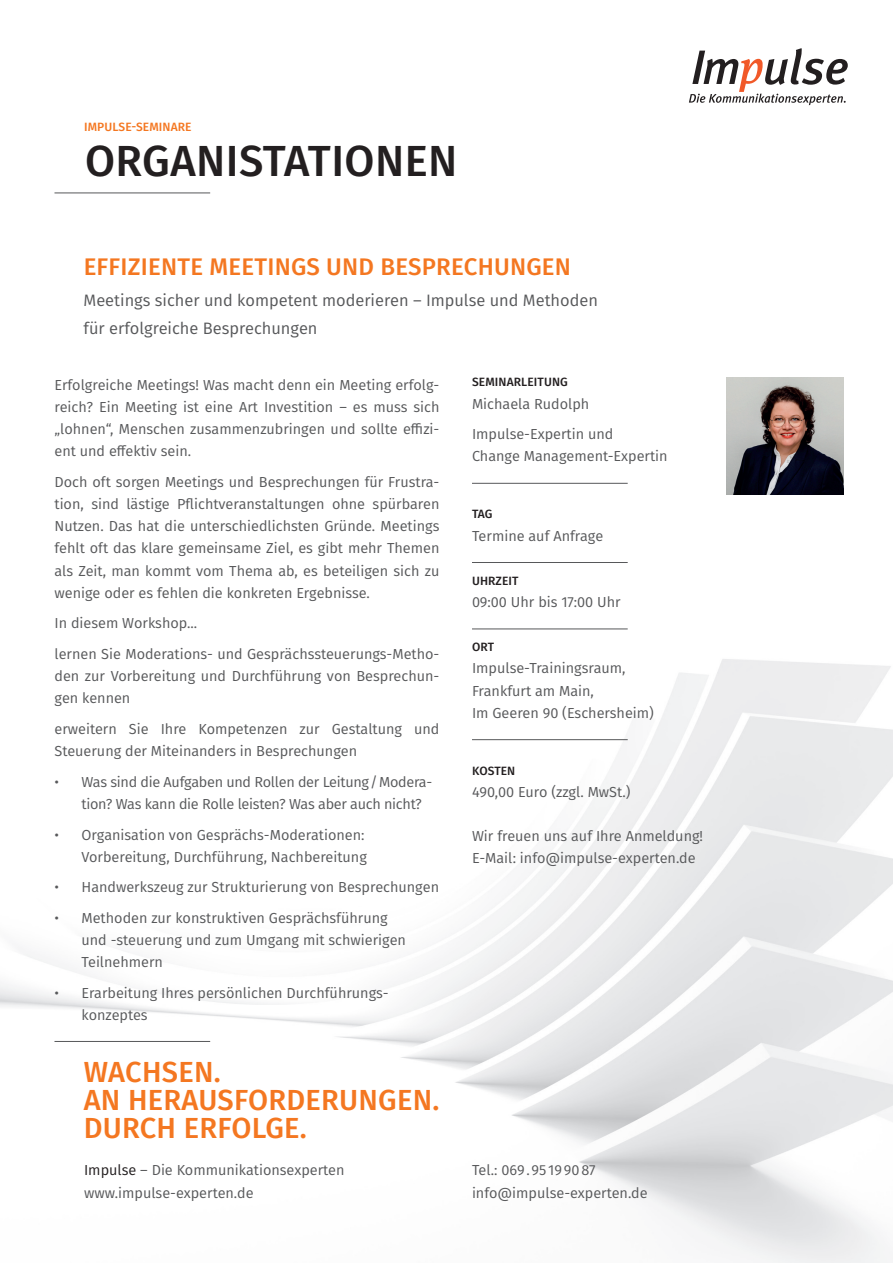
<style>
.page{position:relative;width:893px;height:1263px;background:#fff}
.page>*{position:absolute;margin:0;border:0;box-sizing:border-box;transform-origin:0 0}
.t1{font:500 43.5px "Fira Sans";letter-spacing:.01em;color:#231f20}
.t2{font:500 29.1px/27.8px "Fira Sans";letter-spacing:.01em;color:#f47721}
.t3{font:500 24px "Fira Sans";letter-spacing:.01em;color:#f47721}
.t4{font:16.5px/27.8px "Fira Sans";color:#57585a}
.t5{font:14.55px/22.2px "Fira Sans";color:#57585a}
.t6{font:14.55px/22.2px "Fira Sans";letter-spacing:-.02em;color:#57585a}
.t7{font:500 12px "Fira Sans";letter-spacing:.01em;color:#231f20}
.t8{font:500 12px "Fira Sans";letter-spacing:.01em;color:#f47721}
.s1{color:#231f20}
</style>
<div class="page">
<svg style="left:689px;top:48px;width:159px;height:57px"></svg>
<hr style="left:54px;top:1041px;width:156px;height:1px;background:#57585a">
<hr style="left:54px;top:193px;width:156px;height:1px;background:#57585a">
<hr style="left:472px;top:483px;width:156px;height:1px;background:#57585a">
<hr style="left:472px;top:562px;width:156px;height:1px;background:#57585a">
<hr style="left:472px;top:629px;width:156px;height:1px;background:#57585a">
<hr style="left:472px;top:739px;width:156px;height:1px;background:#57585a">
<img style="left:726px;top:377px;width:118px;height:117px">
<p class="t8" style="left:84px;top:117px;width:109px">IMPULSE-SEMINARE</p>
<h1 class="t1" style="left:85px;top:126px;width:374px">ORGANISTATIONEN</h1>
<h3 class="t3" style="left:84px;top:248px;width:489px">EFFIZIENTE MEETINGS UND BESPRECHUNGEN</h3>
<p class="t4" style="left:84px;top:286px;width:516px">Meetings sicher und kompetent moderieren – Impulse und Methoden für erfolgreiche Besprechungen</p>
<p class="t5" style="left:54px;top:373px;width:386px;text-align:justify">Erfolgreiche Meetings! Was macht denn ein Meeting erfolg&shy;reich? Ein Meeting ist eine Art Investition – es muss sich „lohnen“, Menschen zusammenzubringen und sollte effizi&shy;ent und effektiv sein.</p>
<p class="t5" style="left:54px;top:470px;width:386px;text-align:justify">Doch oft sorgen Meetings und Besprechungen für Frustra&shy;tion, sind lästige Pflichtveranstaltungen ohne spürbaren Nutzen. Das hat die unterschiedlichsten Gründe. Meetings fehlt oft das klare gemeinsame Ziel, es gibt mehr Themen als Zeit, man kommt vom Thema ab, es beteiligen sich zu wenige oder es fehlen die konkreten Ergebnisse.</p>
<p class="t5" style="left:54px;top:608px;width:386px;line-height:30.6px">In diesem Workshop...<br>lernen Sie Moderations- und Gesprächssteuerungs-Metho-</p>
<p class="t5" style="left:54px;top:665px;width:386px">den zur Vorbereitung und Durchführung von Besprechun&shy;gen kennen</p>
<p class="t5" style="left:54px;top:717px;width:386px">erweitern Sie Ihre Kompetenzen zur Gestaltung und<br>Steuerung der Miteinanders in Besprechungen</p>
<p class="t6" style="left:81px;top:770px;width:352px;text-indent:-27px">• Was sind die Aufgaben und Rollen der Leitung/Modera&shy;tion? Was kann die Rolle leisten? Was aber auch nicht?</p>
<p class="t5" style="left:55px;top:823px;width:314px;text-align:right">• Organisation von Gesprächs-Moderationen:<br>Vorbereitung, Durchführung, Nachbereitung</p>
<p class="t5" style="left:55px;top:876px;width:386px">• Handwerkszeug zur Strukturierung von Besprechungen</p>
<p class="t5" style="left:81px;top:906px;width:326px;text-indent:-27px">• Methoden zur konstruktiven Gesprächsführung und -steuerung und zum Umgang mit schwierigen<br>Teilnehmern</p>
<p class="t5" style="left:81px;top:981px;width:309px;text-indent:-27px">• Erarbeitung Ihres persönlichen Durchführungs&shy;konzeptes</p>
<h2 class="t2" style="left:84px;top:1057px;width:357px">WACHSEN.<br>AN HERAUSFORDERUNGEN.<br>DURCH ERFOLGE.</h2>
<p class="t7" style="left:472px;top:373px;width:97px">SEMINARLEITUNG</p>
<p class="t5" style="left:472px;top:388px;width:143px;line-height:30.6px">Michaela Rudolph<br>Impulse-Expertin und</p>
<p class="t5" style="left:472px;top:445px;width:197px">Change Management-Expertin</p>
<p class="t7" style="left:472px;top:505px;width:22px">TAG</p>
<p class="t5" style="left:472px;top:524px;width:133px">Termine auf Anfrage</p>
<p class="t7" style="left:472px;top:571px;width:48px">UHRZEIT</p>
<p class="t5" style="left:472px;top:590px;width:150px">09:00 Uhr bis 17:00 Uhr</p>
<p class="t7" style="left:472px;top:637px;width:23px">ORT</p>
<p class="t5" style="left:472px;top:657px;width:183px">Impulse-Trainingsraum,<br>Frankfurt am Main,<br>Im Geeren 90 (Eschersheim)</p>
<p class="t7" style="left:472px;top:761px;width:45px">KOSTEN</p>
<p class="t5" style="left:472px;top:780px;width:160px">490,00 Euro (zzgl. MwSt.)</p>
<p class="t5" style="left:472px;top:825px;width:233px">Wir freuen uns auf Ihre Anmeldung!<br>E-Mail: info@impulse-experten.de</p>
<p class="t5" style="left:84px;top:1159px;width:262px"><span class="s1">Impulse</span> – Die Kommunikationsexperten www.impulse-experten.de</p>
<p class="t5" style="left:472px;top:1159px;width:177px">Tel.: 069.95 199087 info@impulse-experten.de</p>
</div>
